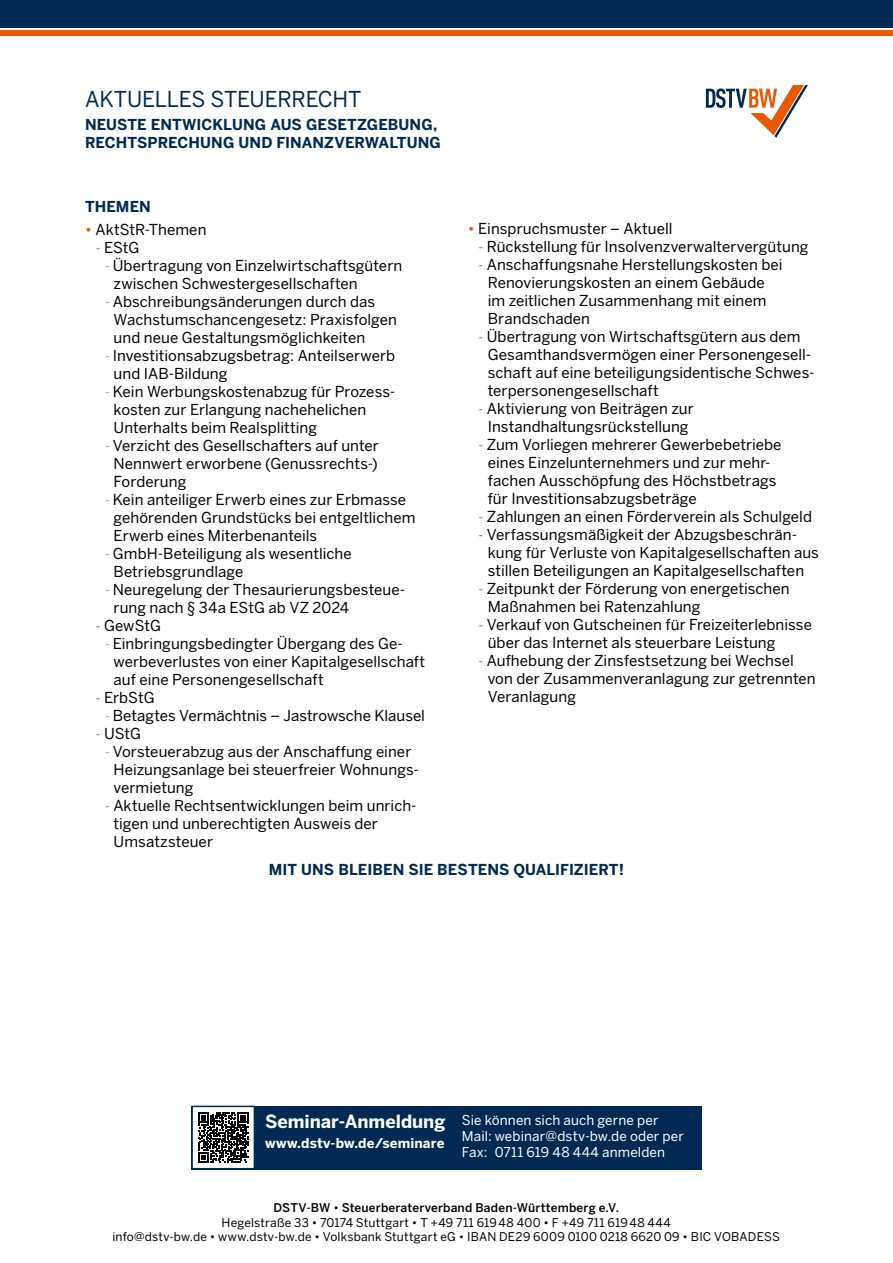
<style>
.page{position:relative;width:893px;height:1263px;background:#fff}
.page>*{position:absolute;margin:0;border:0;box-sizing:border-box;transform-origin:0 0}
.t1{font:21.75px "Benton Sans";letter-spacing:-.01em;color:#002a53}
.t2{font:700 18px "Benton Sans";color:#fff}
.t3{font:15px/18px "Benton Sans";letter-spacing:.005em;color:#000}
.t4{font:700 15px/18px "Benton Sans";color:#002a53}
.t5{font:13.5px/16.2px "Benton Sans";letter-spacing:.01em;color:#fff}
.t6{font:700 13.5px "Benton Sans";letter-spacing:.01em;color:#fff}
.t7{font:12px/14.4px "Benton Sans";letter-spacing:.015em;color:#000;text-align:center}
.s1{color:#ea5901}
.s2{font-size:13.5px;color:#ea5901}
.s3{font-weight:300;font-size:13.5px;color:#ea5901}
.s4{font-weight:500}
</style>
<div class="page">
<div style="left:0;top:0;width:893px;height:28px;background:#002a53"></div>
<div style="left:0;top:31px;width:893px;height:5px;background:#ea5901"></div>
<div style="left:191px;top:1106px;width:511px;height:63px;background:#002a53"></div>
<div style="left:192px;top:1106px;width:62px;height:63px;background:#fff"></div>
<svg style="left:198px;top:1112px;width:50px;height:50px"></svg>
<div style="left:191px;top:1106px;width:64px;height:63px;border:2px solid #002a53"></div>
<svg style="left:706px;top:85px;width:102px;height:53px"></svg>
<h1 class="t1" style="left:85px;top:86px;width:278px">AKTUELLES STEUERRECHT</h1>
<p class="t4" style="left:85px;top:115px;width:357px">NEUSTE ENTWICKLUNG AUS GESETZGEBUNG,<br>RECHTSPRECHUNG UND FINANZVERWALTUNG</p>
<p class="t4" style="left:85px;top:198px;width:67px">THEMEN</p>
<p class="t3" style="left:85px;top:220px;width:123px"><span class="s1">•</span> AktStR-Themen</p>
<p class="t3" style="left:96px;top:238px;width:45px"><span class="s2">-</span> EStG</p>
<p class="t3" style="left:114px;top:256px;width:290px;text-indent:-9px"><span class="s3">-</span> Übertragung von Einzelwirtschaftsgütern zwischen Schwestergesellschaften</p>
<p class="t3" style="left:114px;top:292px;width:285px;text-indent:-9px"><span class="s3">-</span> Abschreibungsänderungen durch das<br>Wachstumschancengesetz: Praxisfolgen und neue Gestaltungsmöglichkeiten</p>
<p class="t3" style="left:114px;top:346px;width:283px;text-indent:-9px"><span class="s3">-</span> Investitionsabzugsbetrag: Anteilserwerb und IAB-Bildung</p>
<p class="t3" style="left:114px;top:382px;width:283px;text-indent:-9px"><span class="s3">-</span> Kein Werbungskostenabzug für Prozess&shy;kosten zur Erlangung nachehelichen<br>Unterhalts beim Realsplitting</p>
<p class="t3" style="left:114px;top:436px;width:267px;text-align:justify;text-indent:-9px"><span class="s3">-</span> Verzicht des Gesellschafters auf unter Nennwert erworbene (Genussrechts-)<br>Forderung</p>
<p class="t3" style="left:114px;top:490px;width:303px;text-indent:-9px"><span class="s3">-</span> Kein anteiliger Erwerb eines zur Erbmasse gehörenden Grundstücks bei entgeltlichem<br>Erwerb eines Miterbenanteils</p>
<p class="t3" style="left:114px;top:544px;width:240px;text-indent:-9px"><span class="s3">-</span> GmbH-Beteiligung als wesentliche<br>Betriebsgrundlage</p>
<p class="t3" style="left:114px;top:580px;width:293px;text-indent:-9px"><span class="s3">-</span> Neuregelung der Thesaurierungsbesteue&shy;rung nach § 34a EStG ab VZ 2024</p>
<p class="t3" style="left:96px;top:616px;width:67px"><span class="s2">-</span> GewStG</p>
<p class="t3" style="left:114px;top:634px;width:313px;text-indent:-9px"><span class="s3">-</span> Einbringungsbedingter Übergang des Ge&shy;werbeverlustes von einer Kapitalgesellschaft auf eine Personengesellschaft</p>
<p class="t3" style="left:96px;top:688px;width:61px"><span class="s2">-</span> ErbStG</p>
<p class="t3" style="left:105px;top:706px;width:321px"><span class="s3">-</span> Betagtes Vermächtnis – Jastrowsche Klausel</p>
<p class="t3" style="left:96px;top:724px;width:47px"><span class="s2">-</span> UStG</p>
<p class="t3" style="left:114px;top:742px;width:307px;text-indent:-9px"><span class="s3">-</span> Vorsteuerabzug aus der Anschaffung einer<br>Heizungsanlage bei steuerfreier Wohnungs&shy;vermietung</p>
<p class="t3" style="left:114px;top:796px;width:305px;text-indent:-9px"><span class="s2">-</span> Aktuelle Rechtsentwicklungen beim unrich&shy;tigen und unberechtigten Ausweis der<br>Umsatzsteuer</p>
<p class="t3" style="left:468px;top:220px;width:206px"><span class="s1">•</span> Einspruchsmuster – Aktuell</p>
<p class="t3" style="left:478px;top:238px;width:332px"><span class="s2">-</span> Rückstellung für Insolvenzverwaltervergütung</p>
<p class="t3" style="left:488px;top:256px;width:296px;text-indent:-9px"><span class="s2">-</span> Anschaffungsnahe Herstellungskosten bei Renovierungskosten an einem Gebäude im zeitlichen Zusammenhang mit einem Brandschaden</p>
<p class="t3" style="left:488px;top:328px;width:328px;text-indent:-9px"><span class="s2">-</span> Übertragung von Wirtschaftsgütern aus dem Gesamthandsvermögen einer Personengesell&shy;schaft auf eine beteiligungsidentische Schwes&shy;terpersonengesellschaft</p>
<p class="t3" style="left:478px;top:400px;width:217px;text-align:center"><span class="s2">-</span> Aktivierung von Beiträgen zur<br>Instandhaltungsrückstellung</p>
<p class="t3" style="left:488px;top:436px;width:295px;text-indent:-9px"><span class="s2">-</span> Zum Vorliegen mehrerer Gewerbebetriebe eines Einzelunternehmers und zur mehr&shy;fachen Ausschöpfung des Höchstbetrags für Investitionsabzugsbeträge</p>
<p class="t3" style="left:478px;top:508px;width:335px"><span class="s2">-</span> Zahlungen an einen Förderverein als Schulgeld</p>
<p class="t3" style="left:488px;top:526px;width:333px;text-indent:-9px"><span class="s2">-</span> Verfassungsmäßigkeit der Abzugsbeschrän&shy;kung für Verluste von Kapitalgesellschaften aus stillen Beteiligungen an Kapitalgesellschaften</p>
<p class="t3" style="left:488px;top:580px;width:304px;text-indent:-9px"><span class="s2">-</span> Zeitpunkt der Förderung von energetischen<br>Maßnahmen bei Ratenzahlung</p>
<p class="t3" style="left:488px;top:616px;width:326px;text-indent:-9px"><span class="s2">-</span> Verkauf von Gutscheinen für Freizeiterlebnisse über das Internet als steuerbare Leistung</p>
<p class="t3" style="left:488px;top:652px;width:329px;text-indent:-9px"><span class="s2">-</span> Aufhebung der Zinsfestsetzung bei Wechsel von der Zusammenveranlagung zur getrennten<br>Veranlagung</p>
<p class="t4" style="left:269px;top:861px;width:357px">MIT UNS BLEIBEN SIE BESTENS QUALIFIZIERT!</p>
<p class="t2" style="left:265px;top:1110px;width:182px">Seminar-Anmeldung</p>
<p class="t6" style="left:265px;top:1135px;width:181px">www.dstv-bw.de/seminare</p>
<p class="t5" style="left:462px;top:1111px;width:223px">Sie können sich auch gerne per<br>Mail: webinar@dstv-bw.de oder per<br>Fax: 0711 619 48 444 anmelden</p>
<p class="t7" style="left:112px;top:1200px;width:669px"><span class="s4">DSTV-BW</span> • <span class="s4">Steuerberaterverband Baden-Württemberg e.V.<br></span>Hegelstraße 33 • 70174 Stuttgart • T +49 711 61948 400 • F +49 711 61948 444<br>info@dstv-bw.de • www.dstv-bw.de • Volksbank Stuttgart eG • IBAN DE29 6009 0100 0218 6620 09 • BIC VOBADESS</p>
</div>
